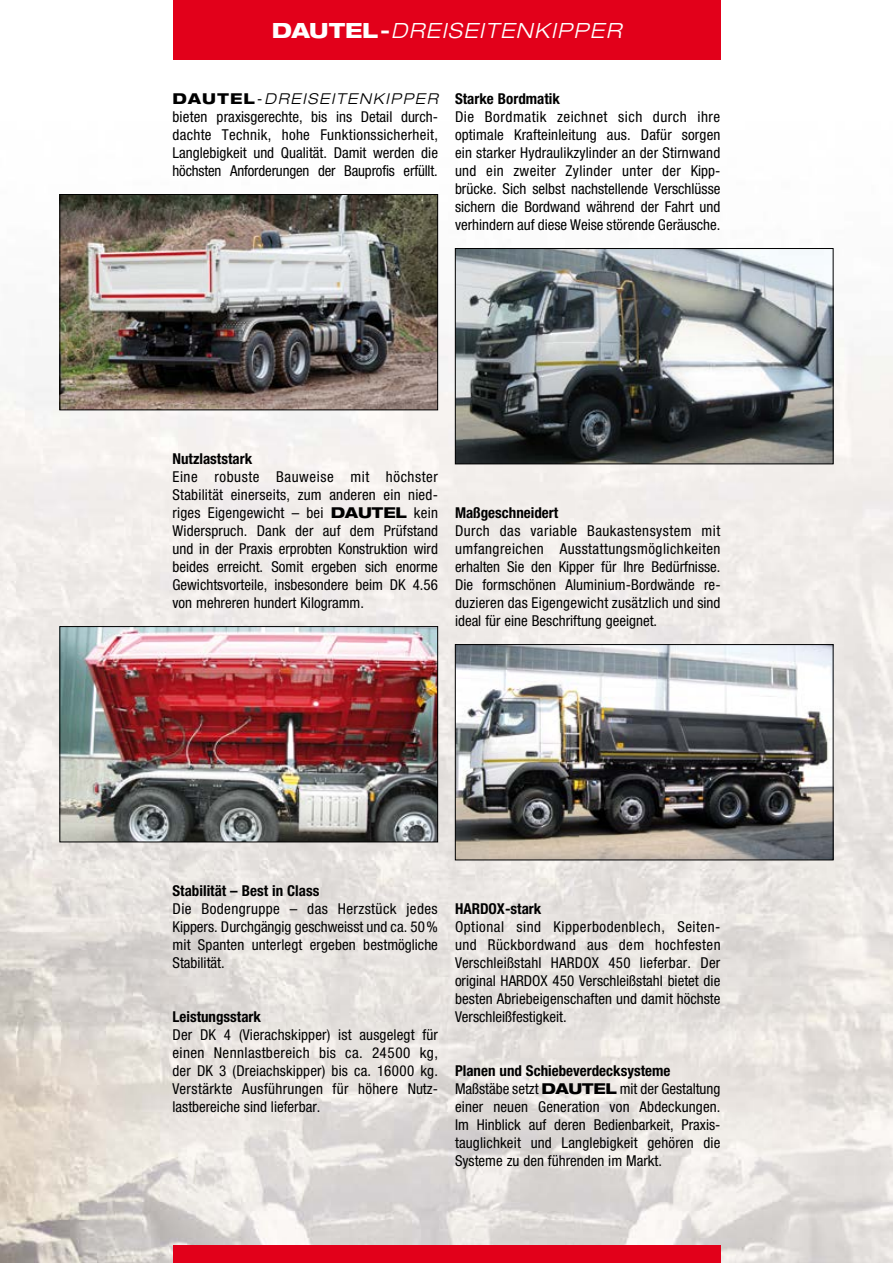
<style>
.page{position:relative;width:893px;height:1263px;background:#fff}
.page>*{position:absolute;margin:0;border:0;box-sizing:border-box;transform-origin:0 0}
.t1{font:italic 300 expanded 21px "Helvetica Neue";letter-spacing:.07em;color:#fff}
.t2{font:condensed 15px/18px "Helvetica Neue";color:#000;text-align:justify}
.t3{font:700 condensed 15px "Helvetica Neue";color:#000}
.s1{font-weight:800;font-style:normal}
.s2{font-weight:700;font-style:normal}
.s3{font-weight:800;font-stretch:expanded}
.s4{font-weight:300;font-style:italic;font-stretch:expanded}
.s5{font-weight:700}
</style>
<div class="page">
<img style="left:0;top:194px;width:893px;height:1069px">
<img style="left:62px;top:628px;width:374px;height:212px">
<div style="left:60px;top:626px;width:378px;height:216px;border:1px solid #000"></div>
<img style="left:457px;top:646px;width:374px;height:212px">
<div style="left:455px;top:644px;width:378px;height:216px;border:1px solid #000"></div>
<img style="left:62px;top:196px;width:374px;height:212px">
<div style="left:60px;top:194px;width:378px;height:216px;border:1px solid #000"></div>
<img style="left:457px;top:250px;width:374px;height:212px">
<div style="left:455px;top:248px;width:378px;height:216px;border:1px solid #000"></div>
<div style="left:173px;top:0;width:547px;height:60px;background:#e2001a"></div>
<div style="left:173px;top:1246px;width:547px;height:17px;background:#e2001a"></div>
<h1 class="t1" style="left:272px;top:18px;width:351px"><span class="s1">DAUTEL</span><span class="s2">-</span>DREISEITENKIPPER</h1>
<p class="t2" style="left:173px;top:90px;width:267px"><span class="s3">DAUTEL</span>-<span class="s4">DREISEITENKIPPER </span>bieten praxisgerechte, bis ins Detail durch&shy;dachte Technik, hohe Funktionssicherheit, Langlebigkeit und Qualität. Damit werden die höchsten Anforderungen der Bauprofis erfüllt.</p>
<p class="t3" style="left:455px;top:90px;width:106px">Starke Bordmatik</p>
<p class="t2" style="left:455px;top:108px;width:267px">Die Bordmatik zeichnet sich durch ihre optimale Krafteinleitung aus. Dafür sorgen ein starker Hydraulikzylinder an der Stirnwand und ein zweiter Zylinder unter der Kipp&shy;brücke. Sich selbst nachstellende Verschlüsse sichern die Bordwand während der Fahrt und verhindern auf diese Weise störende Geräusche.</p>
<p class="t3" style="left:173px;top:450px;width:81px">Nutzlaststark</p>
<p class="t2" style="left:173px;top:468px;width:267px">Eine robuste Bauweise mit höchster Stabilität einerseits, zum anderen ein nied&shy;riges Eigengewicht – bei <span class="s3">DAUTEL</span> kein Widerspruch. Dank der auf dem Prüfstand und in der Praxis erprobten Konstruktion wird beides erreicht. Somit ergeben sich enorme Gewichtsvorteile, insbesondere beim DK 4.56 von mehreren hundert Kilogramm.</p>
<p class="t3" style="left:455px;top:504px;width:105px">Maßgeschneidert</p>
<p class="t2" style="left:455px;top:522px;width:267px">Durch das variable Baukastensystem mit umfangreichen Ausstattungsmöglichkeiten erhalten Sie den Kipper für Ihre Bedürfnisse.<br>Die formschönen Aluminium-Bordwände re&shy;duzieren das Eigengewicht zusätzlich und sind ideal für eine Beschriftung geeignet.</p>
<p class="t3" style="left:173px;top:882px;width:148px">Stabilität – Best in Class</p>
<p class="t2" style="left:173px;top:900px;width:267px">Die Bodengruppe – das Herzstück jedes Kippers. Durchgängig geschweisst und ca. 50% mit Spanten unterlegt ergeben bestmögliche Stabilität.</p>
<p class="t3" style="left:173px;top:1008px;width:90px">Leistungsstark</p>
<p class="t2" style="left:173px;top:1026px;width:267px">Der DK 4 (Vierachskipper) ist ausgelegt für einen Nennlastbereich bis ca. 24500 kg, der DK 3 (Dreiachskipper) bis ca. 16000 kg.<br>Verstärkte Ausführungen für höhere Nutz&shy;lastbereiche sind lieferbar.</p>
<p class="t3" style="left:455px;top:900px;width:88px">HARDOX-stark</p>
<p class="t2" style="left:455px;top:918px;width:267px">Optional sind Kipperbodenblech, Seiten&shy;und Rückbordwand aus dem hochfesten Verschleißstahl HARDOX 450 lieferbar. Der original HARDOX 450 Verschleißstahl bietet die besten Abriebeigenschaften und damit höchste Verschleißfestigkeit.</p>
<p class="t2" style="left:455px;top:1062px;width:267px;text-align:left"><span class="s5">Planen und Schiebeverdecksysteme </span>Maßstäbe setzt <span class="s3">DAUTEL</span> mit der Gestaltung einer neuen Generation von Abdeckungen.<br>Im Hinblick auf deren Bedienbarkeit, Praxis&shy;tauglichkeit und Langlebigkeit gehören die Systeme zu den führenden im Markt.</p>
</div>
